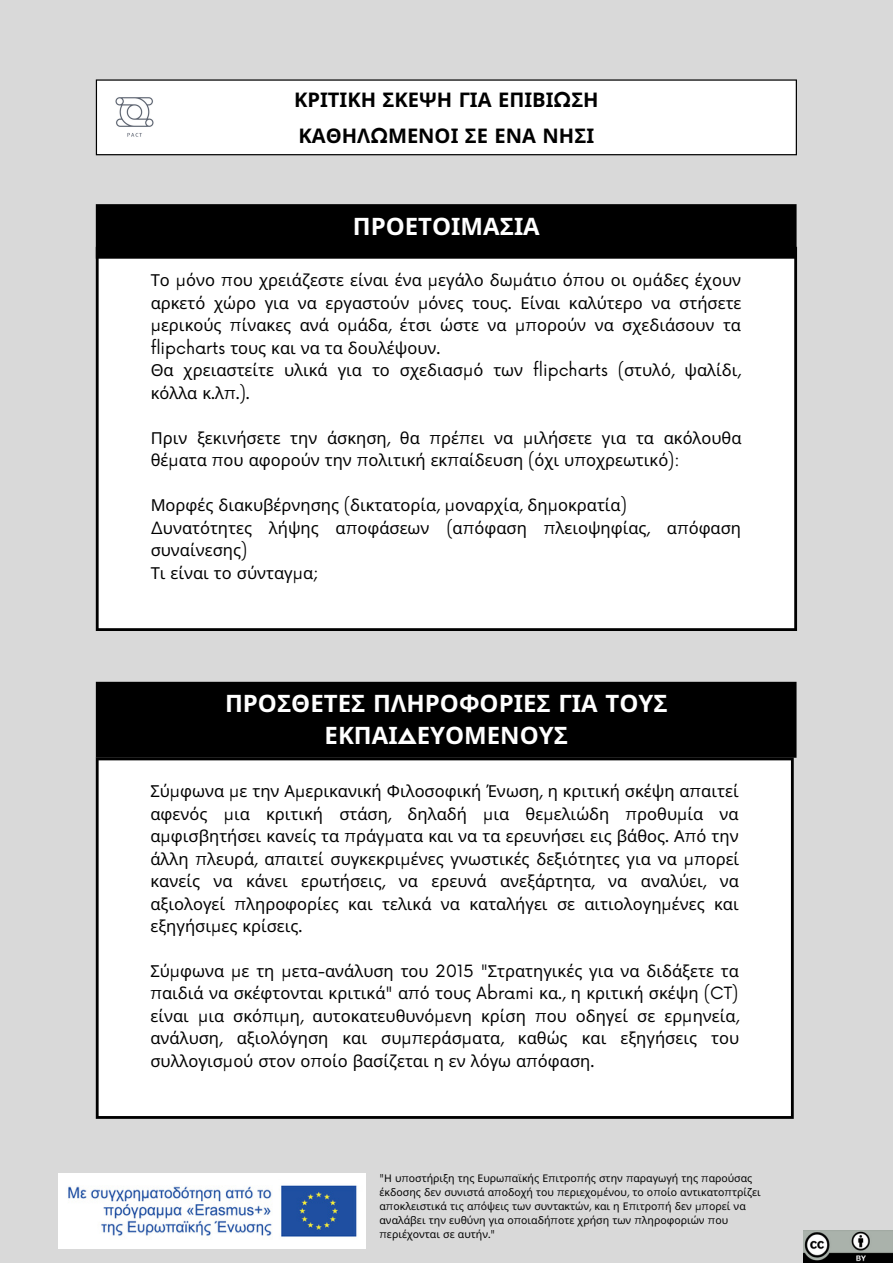
<style>
.page{position:relative;width:893px;height:1264px;background:#fff}
.page>*{position:absolute;margin:0;border:0;box-sizing:border-box;transform-origin:0 0}
.t1{font:700 24px/32.5px "Noto Sans";color:#fff;text-align:center}
.t2{font:700 20.1px/36px "Noto Sans";color:#000}
.t3{font:16.5px/22.5px "Noto Sans";color:#000}
.t4{font:10.5px/14px "Noto Sans";color:#000}
.s1{font-family:"Nourd";font-weight:800}
.s2{font-family:"Now"}
</style>
<div class="page">
<div style="left:0;top:0;width:892px;height:1262px;background:#d9d9d9"></div>
<div style="left:96px;top:80px;width:700px;height:75px;background:#fff"></div>
<hr style="left:96px;top:81px;width:1px;height:73px;background:#000">
<hr style="left:795px;top:81px;width:1px;height:73px;background:#000">
<hr style="left:97px;top:154px;width:698px;height:1px;background:#000">
<hr style="left:97px;top:79px;width:698px;height:2px;background:#000">
<img style="left:115px;top:97px;width:39px;height:40px">
<img style="left:59px;top:1173px;width:307px;height:75px">
<div style="left:97px;top:759px;width:695px;height:358px;background:#fff"></div>
<hr style="left:96px;top:760px;width:3px;height:355px;background:#000">
<hr style="left:790px;top:760px;width:3px;height:355px;background:#000">
<hr style="left:99px;top:1115px;width:691px;height:3px;background:#000">
<hr style="left:99px;top:757px;width:691px;height:3px;background:#000">
<div style="left:97px;top:248px;width:698px;height:381px;background:#fff"></div>
<hr style="left:96px;top:250px;width:3px;height:378px;background:#000">
<hr style="left:794px;top:250px;width:3px;height:378px;background:#000">
<hr style="left:99px;top:628px;width:695px;height:3px;background:#000">
<div style="left:97px;top:205px;width:698px;height:53px;background:#000"></div>
<hr style="left:96px;top:206px;width:1px;height:51px;background:#000">
<hr style="left:794px;top:206px;width:2px;height:51px;background:#000">
<hr style="left:97px;top:257px;width:697px;height:2px;background:#000">
<hr style="left:97px;top:204px;width:697px;height:2px;background:#000">
<div style="left:97px;top:682px;width:698px;height:75px;background:#000"></div>
<svg style="left:790px;top:756px;width:6px;height:4px"></svg>
<hr style="left:96px;top:683px;width:1px;height:73px;background:#000">
<hr style="left:794px;top:683px;width:2px;height:73px;background:#000">
<hr style="left:97px;top:756px;width:697px;height:1px;background:#000">
<hr style="left:97px;top:681px;width:697px;height:2px;background:#000">
<img style="left:803px;top:1230px;width:89px;height:32px">
<p class="t2" style="left:294px;top:81px;width:306px">ΚΡΙΤΙΚΗ ΣΚΕΨΗ ΓΙΑ ΕΠΙΒΙ<span class="s1">Ω</span>ΣΗ<br>ΚΑΘΗΛ<span class="s1">Ω</span>ΜΕΝΟΙ ΣΕ ΕΝΑ ΝΗΣΙ</p>
<h1 class="t1" style="left:353px;top:209px;width:188px">ΠΡΟΕΤΟΙΜΑΣΙΑ</h1>
<p class="t3" style="left:151px;top:269px;width:592px">Το <span class="s2">μ</span>όνο <span class="s2">π</span>ου χρειάζεστε είναι ένα <span class="s2">μ</span>εγάλο δω<span class="s2">μ</span>άτιο ό<span class="s2">π</span>ου οι ο<span class="s2">μ</span>άδες έχουν αρκετό χώρο για να εργαστούν <span class="s2">μ</span>όνες τους<span class="s2">.</span> Είναι καλύτερο να στήσετε <span class="s2">μ</span>ερικούς <span class="s2">π</span>ίνακες ανά ο<span class="s2">μ</span>άδα<span class="s2">,</span> έτσι ώστε να <span class="s2">μπ</span>ορούν να σχεδιάσουν τα <span class="s2">flipcharts</span> τους και να τα δουλέψουν<span class="s2">.<br></span>Θα χρειαστείτε υλικά για το σχεδιασ<span class="s2">μ</span>ό των <span class="s2">flipcharts (</span>στυλό<span class="s2">,</span> ψαλίδι<span class="s2">, </span>κόλλα κ<span class="s2">.</span>λ<span class="s2">π.).</span></p>
<p class="t3" style="left:151px;top:426px;width:592px">Πριν ξεκινήσετε την άσκηση<span class="s2">,</span> θα <span class="s2">π</span>ρέ<span class="s2">π</span>ει να <span class="s2">μ</span>ιλήσετε για τα ακόλουθα θέ<span class="s2">μ</span>ατα <span class="s2">π</span>ου αφορούν την <span class="s2">π</span>ολιτική εκ<span class="s2">π</span>αίδευση <span class="s2">(</span>όχι υ<span class="s2">π</span>οχρεωτικό<span class="s2">):</span></p>
<p class="t3" style="left:151px;top:493px;width:592px">Μορφές διακυβέρνησης <span class="s2">(</span>δικτατορία<span class="s2">, μ</span>οναρχία<span class="s2">,</span> δη<span class="s2">μ</span>οκρατία<span class="s2">)<br>Δ</span>υνατότητες λήψης α<span class="s2">π</span>οφάσεων <span class="s2">(</span>α<span class="s2">π</span>όφαση <span class="s2">π</span>λειοψηφίας<span class="s2">,</span> α<span class="s2">π</span>όφαση συναίνεσης<span class="s2">)<br></span>Τι είναι το σύνταγ<span class="s2">μ</span>α<span class="s2">;</span></p>
<h1 class="t1" style="left:225px;top:686px;width:444px">ΠΡΟΣΘΕΤΕΣ ΠΛΗΡΟΦΟΡΙΕΣ ΓΙΑ ΤΟΥΣ<br>ΕΚΠΑΙ<span class="s1">Δ</span>ΕΥΟΜΕΝΟΥΣ</h1>
<p class="t3" style="left:150px;top:779px;width:590px;text-align:justify">Σύ<span class="s2">μ</span>φωνα <span class="s2">μ</span>ε την Α<span class="s2">μ</span>ερικανική Φιλοσοφική Ένωση<span class="s2">,</span> η κριτική σκέψη α<span class="s2">π</span>αιτεί αφενός <span class="s2">μ</span>ια κριτική στάση<span class="s2">,</span> δηλαδή <span class="s2">μ</span>ια θε<span class="s2">μ</span>ελιώδη <span class="s2">π</span>ροθυ<span class="s2">μ</span>ία να α<span class="s2">μ</span>φισβητήσει κανείς τα <span class="s2">π</span>ράγ<span class="s2">μ</span>ατα και να τα ερευνήσει εις βάθος<span class="s2">.</span> Α<span class="s2">π</span>ό την άλλη <span class="s2">π</span>λευρά<span class="s2">,</span> α<span class="s2">π</span>αιτεί συγκεκρι<span class="s2">μ</span>ένες γνωστικές δεξιότητες για να <span class="s2">μπ</span>ορεί κανείς να κάνει ερωτήσεις<span class="s2">,</span> να ερευνά ανεξάρτητα<span class="s2">,</span> να αναλύει<span class="s2">,</span> να αξιολογεί <span class="s2">π</span>ληροφορίες και τελικά να καταλήγει σε αιτιολογη<span class="s2">μ</span>ένες και εξηγήσι<span class="s2">μ</span>ες κρίσεις<span class="s2">.</span></p>
<p class="t3" style="left:150px;top:959px;width:590px;text-align:justify">Σύ<span class="s2">μ</span>φωνα <span class="s2">μ</span>ε τη <span class="s2">μ</span>ετα<span class="s2">-</span>ανάλυση του <span class="s2">2015 "</span>Στρατηγικές για να διδάξετε τα <span class="s2">π</span>αιδιά να σκέφτονται κριτικά<span class="s2">"</span> α<span class="s2">π</span>ό τους <span class="s2">Abrami</span> κα<span class="s2">.,</span> η κριτική σκέψη <span class="s2">(CT) </span>είναι <span class="s2">μ</span>ια σκό<span class="s2">π</span>ι<span class="s2">μ</span>η<span class="s2">,</span> αυτοκατευθυνό<span class="s2">μ</span>ενη κρίση <span class="s2">π</span>ου οδηγεί σε ερ<span class="s2">μ</span>ηνεία<span class="s2">, </span>ανάλυση<span class="s2">,</span> αξιολόγηση και συ<span class="s2">μπ</span>εράσ<span class="s2">μ</span>ατα<span class="s2">,</span> καθώς και εξηγήσεις του συλλογισ<span class="s2">μ</span>ού στον ο<span class="s2">π</span>οίο βασίζεται η εν λόγω α<span class="s2">π</span>όφαση<span class="s2">.</span></p>
<p class="t4" style="left:379px;top:1170px;width:383px"><span class="s2">"</span>Η υ<span class="s2">π</span>οστήριξη της Ευρω<span class="s2">π</span>αϊκής Ε<span class="s2">π</span>ιτρο<span class="s2">π</span>ής στην <span class="s2">π</span>αραγωγή της <span class="s2">π</span>αρούσας έκδοσης δεν συνιστά α<span class="s2">π</span>οδοχή του <span class="s2">π</span>εριεχο<span class="s2">μ</span>ένου<span class="s2">,</span> το ο<span class="s2">π</span>οίο αντικατο<span class="s2">π</span>τρίζει α<span class="s2">π</span>οκλειστικά τις α<span class="s2">π</span>όψεις των συντακτών<span class="s2">,</span> και η Ε<span class="s2">π</span>ιτρο<span class="s2">π</span>ή δεν <span class="s2">μπ</span>ορεί να αναλάβει την ευθύνη για ο<span class="s2">π</span>οιαδή<span class="s2">π</span>οτε χρήση των <span class="s2">π</span>ληροφοριών <span class="s2">π</span>ου <span class="s2">π</span>εριέχονται σε αυτήν<span class="s2">."</span></p>
</div>
